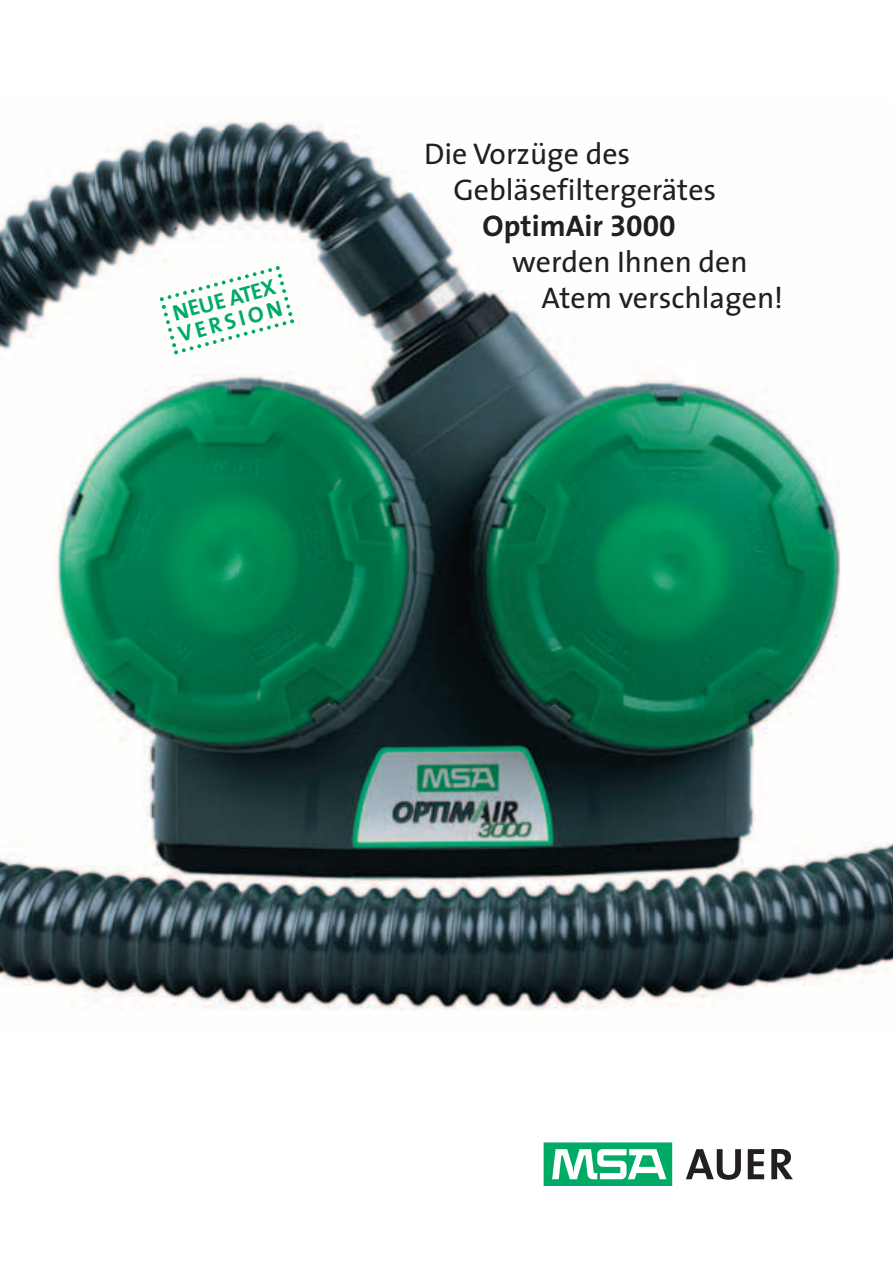
<style>
.page{position:relative;width:893px;height:1263px;background:#fff}
.page>*{position:absolute;margin:0;border:0;box-sizing:border-box;transform-origin:0 0}
.t1{font:30px/36px "The Sans Spezial";color:#231f20}
.t2{font:700 30px "The Sans Spezial";color:#231f20}
.t3{font:700 22.5px/22.5px "The Sans Spezial";color:#00ab66}
</style>
<div class="page">
<img style="left:0;top:120px;width:893px;height:890px">
<svg style="left:686px;top:1149px;width:55px;height:31px"></svg>
<svg style="left:748px;top:1149px;width:16px;height:30px"></svg>
<svg style="left:771px;top:1149px;width:22px;height:30px"></svg>
<div style="left:544px;top:1143px;width:128px;height:42px;background:#00ab66"></div>
<svg style="left:552px;top:1149px;width:114px;height:30px"></svg>
<svg style="left:157px;top:264px;width:137px;height:93px"></svg>
<p class="t3" style="left:170px;top:304px;width:108px;rotate:-15deg">NEUE ATEX<br>VERSION</p>
<p class="t1" style="left:453px;top:139px;width:264px;text-indent:-29px">Die Vorzüge des<br>Gebläsefiltergerätes</p>
<p class="t2" style="left:483px;top:213px;width:194px">OptimAir 3000</p>
<p class="t1" style="left:541px;top:247px;width:243px;text-indent:-29px">werden Ihnen den<br>Atem verschlagen!</p>
</div>
